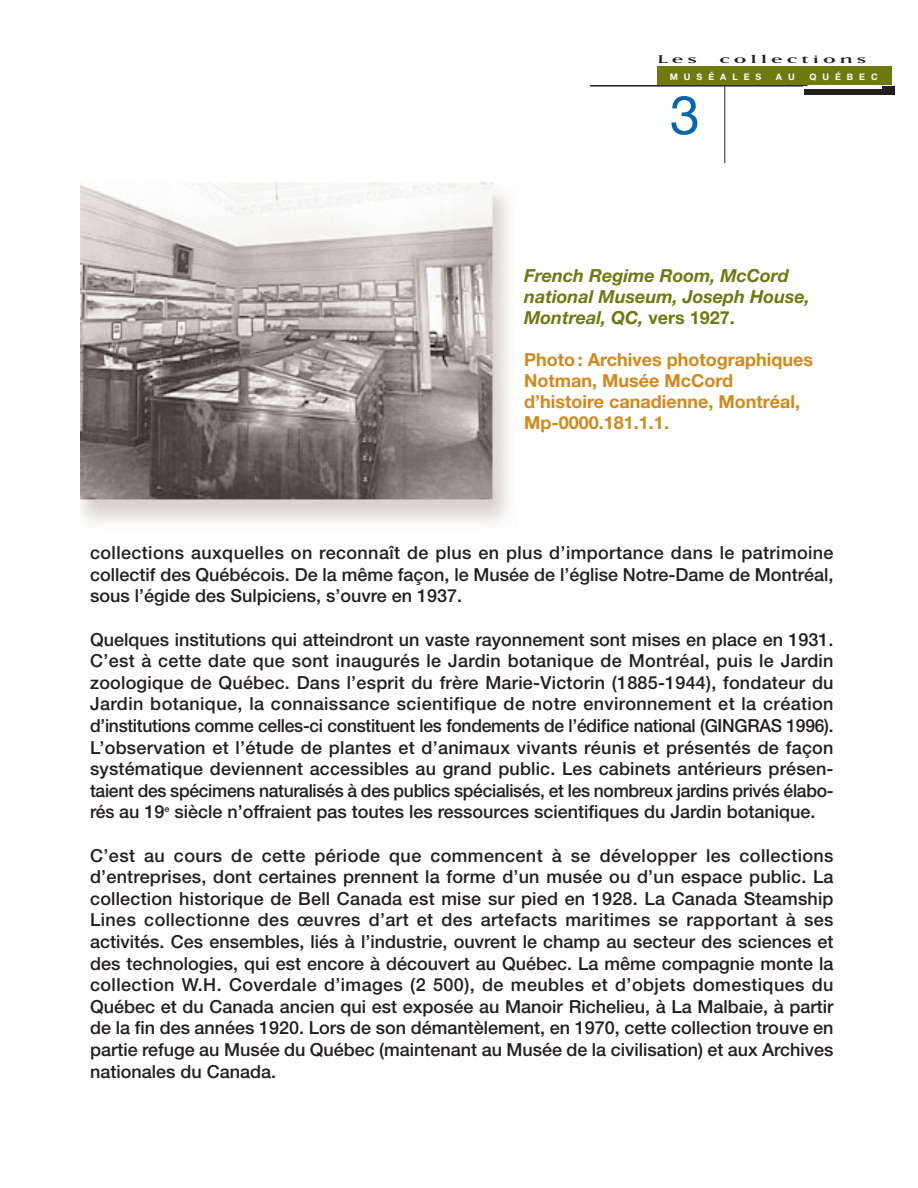
<style>
.page{position:relative;width:918px;height:1188px;background:#fff}
.page>*{position:absolute;margin:0;border:0;box-sizing:border-box;transform-origin:0 0}
.t1{font:54px "Helvetica Neue";color:#0766ad}
.t2{font:500 18px/21.6px "Helvetica Neue";color:#231f20;text-align:justify}
.t3{font:700 18px/21px "Helvetica Neue";color:#d48819}
.t4{font:italic 700 18px/21px "Helvetica Neue";color:#6e7a10}
.t5{font:13.2px "Matrix Wide";letter-spacing:.295em;color:#231f20}
.t6{font:700 9px "Helvetica Neue";letter-spacing:.665em;color:#fff}
.s1{font-style:normal}
</style>
<div class="page">
<div style="left:658px;top:67px;width:234px;height:18px;background:#6e7a10"></div>
<hr style="left:725px;top:85px;width:1px;height:78px;background:#231f20">
<hr style="left:590px;top:85px;width:218px;height:2px;background:#231f20">
<div style="left:805px;top:86px;width:90px;height:8px;background:#231f20"></div>
<hr style="left:803px;top:87px;width:79px;height:2px;background:#fff">
<img style="left:81px;top:182px;width:427px;height:340px">
<p class="t5" style="left:658px;top:51px;width:41px">Les</p>
<p class="t5" style="left:719px;top:51px;width:148px">collections</p>
<p class="t6" style="left:670px;top:74px;width:93px">MUSÉALES</p>
<p class="t6" style="left:776px;top:74px;width:20px">A U</p>
<p class="t6" style="left:809px;top:74px;width:70px">QUÉBEC</p>
<h1 class="t1" style="left:670px;top:96px;width:32px">3</h1>
<p class="t4" style="left:524px;top:266px;width:287px">French Regime Room, McCord national Museum, Joseph House,<br>Montreal, QC, <span class="s1">vers 1927.</span></p>
<p class="t3" style="left:524px;top:350px;width:290px">Photo : Archives photographiques<br>Notman, Musée McCord d’histoire canadienne, Montréal,<br>Mp-0000.181.1.1.</p>
<p class="t2" style="left:90px;top:544px;width:745px">collections auxquelles on reconnaît de plus en plus d’importance dans le patrimoine collectif des Québécois. De la même façon, le Musée de l’église Notre-Dame de Montréal, sous l’égide des Sulpiciens, s’ouvre en 1937.</p>
<p class="t2" style="left:90px;top:630px;width:745px">Quelques institutions qui atteindront un vaste rayonnement sont mises en place en 1931.<br>C’est à cette date que sont inaugurés le Jardin botanique de Montréal, puis le Jardin zoologique de Québec. Dans l’esprit du frère Marie-Victorin (1885-1944), fondateur du Jardin botanique, la connaissance scientifique de notre environnement et la création d’institutions comme celles-ci constituent les fondements de l’édifice national (GINGRAS 1996).<br>L’observation et l’étude de plantes et d’animaux vivants réunis et présentés de façon systématique deviennent accessibles au grand public. Les cabinets antérieurs présen&shy;taient des spécimens naturalisés à des publics spécialisés, et les nombreux jardins privés élabo&shy;rés au 19<sup>e</sup> siècle n’offraient pas toutes les ressources scientifiques du Jardin botanique.</p>
<p class="t2" style="left:90px;top:846px;width:745px">C’est au cours de cette période que commencent à se développer les collections d’entreprises, dont certaines prennent la forme d’un musée ou d’un espace public. La collection historique de Bell Canada est mise sur pied en 1928. La Canada Steamship Lines collectionne des œuvres d’art et des artefacts maritimes se rapportant à ses activités. Ces ensembles, liés à l’industrie, ouvrent le champ au secteur des sciences et des technologies, qui est encore à découvert au Québec. La même compagnie monte la collection W.H. Coverdale d’images (2 500), de meubles et d’objets domestiques du Québec et du Canada ancien qui est exposée au Manoir Richelieu, à La Malbaie, à partir de la fin des années 1920. Lors de son démantèlement, en 1970, cette collection trouve en partie refuge au Musée du Québec (maintenant au Musée de la civilisation) et aux Archives nationales du Canada.</p>
</div>
